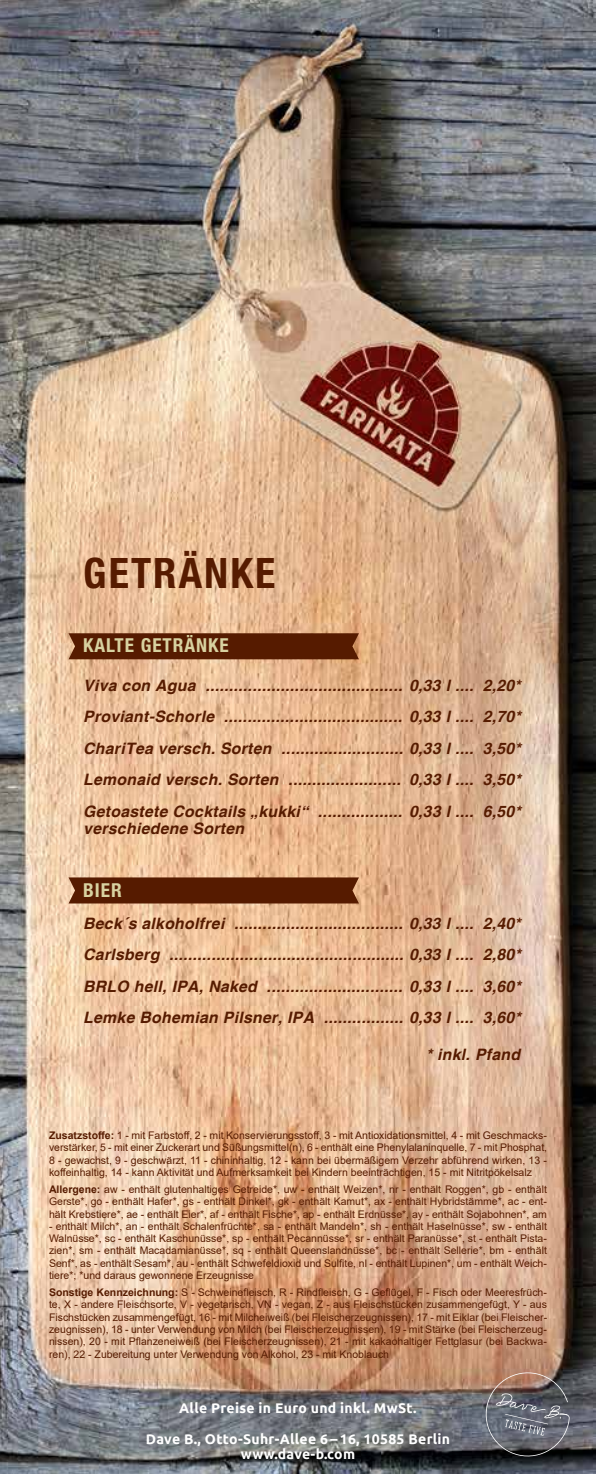
<style>
.page{position:relative;width:596px;height:1474px;background:#fff}
.page>*{position:absolute;margin:0;border:0;box-sizing:border-box;transform-origin:0 0}
.t1{font:700 condensed 42px "Helvetica Neue";letter-spacing:.05em;color:#561b00}
.t2{font:700 condensed 19.25px "Helvetica Neue";letter-spacing:.05em;color:#d8d2a0}
.t3{font:italic 700 15.75px/31.5px "Helvetica";letter-spacing:.02em;color:#561b00;text-align:justify}
.t4{font:700 14px/30.6px "Ubuntu";letter-spacing:.02em;color:#fff;text-align:center}
.t5{font:10.5px/12.2px "Arial";color:#561b00;text-align:justify}
.s1{font-weight:700}
</style>
<div class="page">
<img style="left:0;top:0;width:595px;height:1473px">
<div style="left:68px;top:633px;width:291px;height:26px;background:#561b00"></div>
<div style="left:68px;top:877px;width:291px;height:26px;background:#561b00"></div>
<svg style="left:481px;top:1368px;width:88px;height:92px;background:#6d6668"></svg>
<h1 class="t1" style="left:83px;top:547px;width:193px">GETRÄNKE</h1>
<h2 class="t2" style="left:83px;top:634px;width:147px">KALTE GETRÄNKE</h2>
<p class="t3" style="left:83px;top:670px;width:439px">Viva con Agua .......................................... 0,33 l .... 2,20* Proviant-Schorle ...................................... 0,33 l .... 2,70* ChariTea versch. Sorten .......................... 0,33 l .... 3,50* Lemonaid versch. Sorten ........................ 0,33 l .... 3,50* Getoastete Cocktails „kukki“ .................. 0,33 l .... 6,50*</p>
<h3 class="t3" style="left:83px;top:813px;width:162px">verschiedene Sorten</h3>
<h2 class="t2" style="left:83px;top:879px;width:40px">BIER</h2>
<p class="t3" style="left:83px;top:908px;width:439px">Beck´s alkoholfrei .................................... 0,33 l .... 2,40* Carlsberg .................................................. 0,33 l .... 2,80* BRLO hell, IPA, Naked ............................. 0,33 l .... 3,60* Lemke Bohemian Pilsner, IPA ................. 0,33 l .... 3,60*</p>
<h3 class="t3" style="left:426px;top:1039px;width:95px">* inkl. Pfand</h3>
<p class="t5" style="left:49px;top:1129px;width:499px"><span class="s1">Zusatzstoffe:</span> 1 - mit Farbstoff, 2 - mit Konservierungsstoff, 3 - mit Antioxidationsmittel, 4 - mit Geschmacks&shy;verstärker, 5 - mit einer Zuckerart und Süßungsmittel(n), 6 - enthält eine Phenylalaninquelle, 7 - mit Phosphat, 8 - gewachst, 9 - geschwärzt, 11 - chininhaltig, 12 - kann bei übermäßigem Verzehr abführend wirken, 13 - koffeinhaltig, 14 - kann Aktivität und Aufmerksamkeit bei Kindern beeinträchtigen, 15 - mit Nitritpökelsalz</p>
<p class="t5" style="left:49px;top:1183px;width:499px"><span class="s1">Allergene:</span> aw - enthält glutenhaltiges Getreide*, uw - enthält Weizen*, nr - enthält Roggen*, gb - enthält Gerste*, go - enthält Hafer*, gs - enthält Dinkel*, gk - enthält Kamut*, ax - enthält Hybridstämme*, ac - ent&shy;hält Krebstiere*, ae - enthält Eier*, af - enthält Fische*, ap - enthält Erdnüsse*, ay - enthält Sojabohnen*, am</p>
<p class="t5" style="left:49px;top:1220px;width:499px">- enthält Milch*, an - enthält Schalenfrüchte*, sa - enthält Mandeln*, sh - enthält Haselnüsse*, sw - enthält Walnüsse*, sc - enthält Kaschunüsse*, sp - enthält Pecannüsse*, sr - enthält Paranüsse*, st - enthält Pista&shy;zien*, sm - enthält Macadamianüsse*, sq - enthält Queenslandnüsse*, bc - enthält Sellerie*, bm - enthält Senf*, as - enthält Sesam*, au - enthält Schwefeldioxid und Sulfite, nl - enthält Lupinen*, um - enthält Weich&shy;tiere*; *und daraus gewonnene Erzeugnisse</p>
<p class="t5" style="left:49px;top:1286px;width:499px"><span class="s1">Sonstige Kennzeichnung:</span> S - Schweinefleisch, R - Rindfleisch, G - Geflügel, F - Fisch oder Meeresfrüch&shy;te, X - andere Fleischsorte, V - vegetarisch, VN - vegan, Z - aus Fleischstücken zusammengefügt, Y - aus Fischstücken zusammengefügt, 16 - mit Milcheiweiß (bei Fleischerzeugnissen), 17 - mit Eiklar (bei Fleischer&shy;zeugnissen), 18 - unter Verwendung von Milch (bei Fleischerzeugnissen), 19 - mit Stärke (bei Fleischerzeug&shy;nissen), 20 - mit Pflanzeneiweiß (bei Fleischerzeugnissen), 21 - mit kakaohaltiger Fettglasur (bei Backwa&shy;ren), 22 - Zubereitung unter Verwendung von Alkohol, 23 - mit Knoblauch</p>
<h3 class="t4" style="left:146px;top:1392px;width:305px">Alle Preise in Euro und inkl. MwSt.<br>Dave B., Otto-Suhr-Allee 6 – 16, 10585 Berlin</h3>
<h3 class="t4" style="left:241px;top:1438px;width:116px">www.dave-b.com</h3>
</div>
